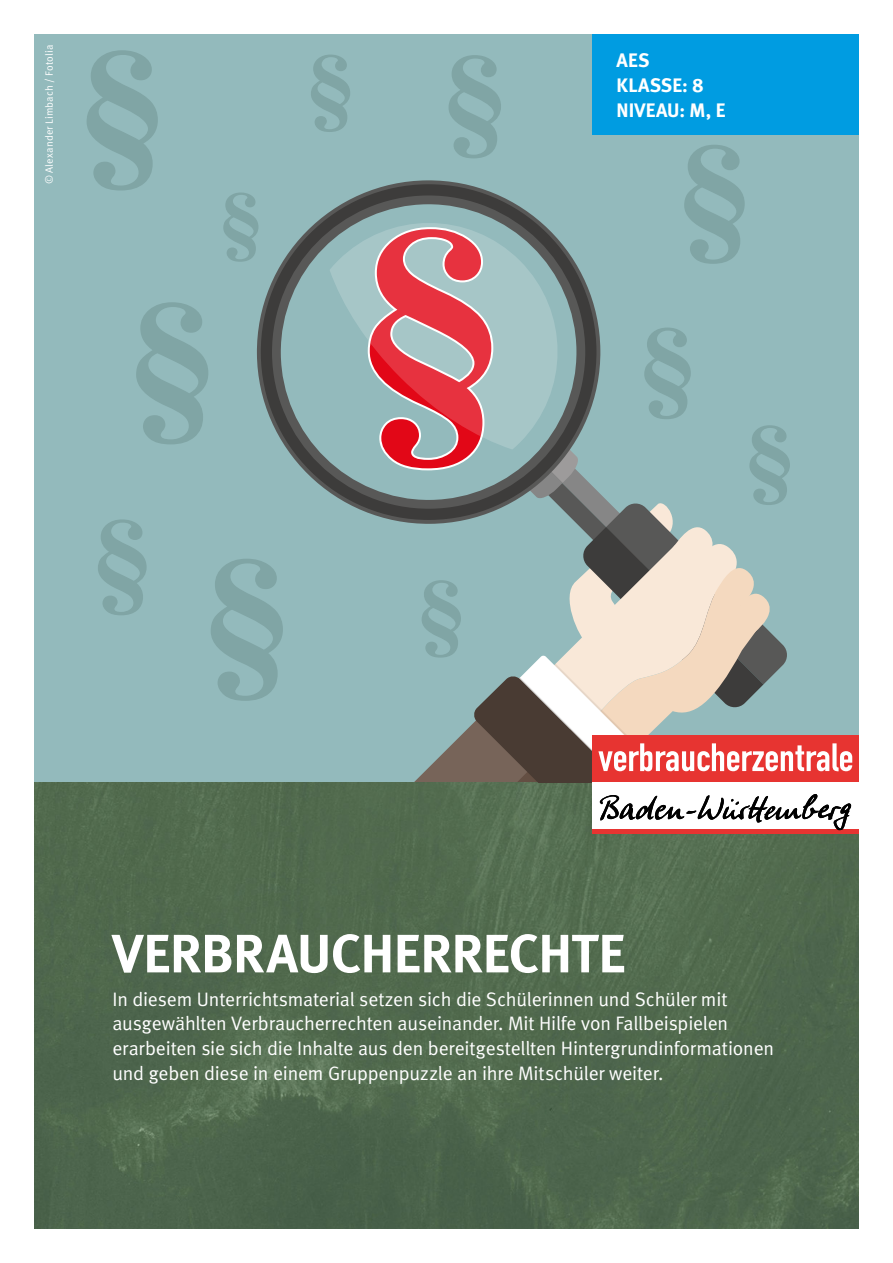
<style>
.page{position:relative;width:893px;height:1263px;background:#fff}
.page>*{position:absolute;margin:0;border:0;box-sizing:border-box;transform-origin:0 0}
.t1{font:700 54px "Meta";letter-spacing:-.005em;color:#fff}
.t2{font:19.5px/24.8px "Meta Normal";letter-spacing:-.01em;color:#fff}
.t3{font:700 19.5px/24.8px "Meta";letter-spacing:.015em;color:#fff}
.t4{font:10.5px "Meta Normal";letter-spacing:.015em;color:#fff}
</style>
<div class="page">
<img style="left:34px;top:782px;width:825px;height:447px">
<div style="left:34px;top:34px;width:825px;height:748px;background:#93babc"></div>
<svg style="left:260px;top:191px;width:108px;height:322px"></svg>
<svg style="left:271px;top:195px;width:97px;height:314px"></svg>
<svg style="left:330px;top:223px;width:38px;height:226px"></svg>
<svg style="left:223px;top:192px;width:35px;height:70px"></svg>
<svg style="left:98px;top:519px;width:49px;height:96px"></svg>
<svg style="left:211px;top:559px;width:72px;height:142px"></svg>
<svg style="left:136px;top:302px;width:72px;height:142px"></svg>
<svg style="left:87px;top:50px;width:71px;height:141px"></svg>
<svg style="left:311px;top:55px;width:39px;height:77px"></svg>
<div style="left:592px;top:34px;width:267px;height:101px;background:#009ce1"></div>
<div style="left:592px;top:735px;width:267px;height:47px;background:#e73431"></div>
<svg style="left:368px;top:55px;width:484px;height:727px"></svg>
<div style="left:592px;top:782px;width:267px;height:47px;background:#fff"></div>
<div style="left:592px;top:829px;width:267px;height:5px;background:#e73431"></div>
<svg style="left:600px;top:794px;width:251px;height:36px"></svg>
<p class="t4" style="left:43px;top:184px;width:141px;rotate:-90deg">© Alexander Limbach / Fotolia</p>
<p class="t3" style="left:617px;top:48px;width:110px">AES<br>KLASSE: 8<br>NIVEAU: M, E</p>
<h1 class="t1" style="left:112px;top:922px;width:514px">VERBRAUCHERRECHTE</h1>
<p class="t2" style="left:112px;top:986px;width:663px">In diesem Unterrichtsmaterial setzen sich die Schülerinnen und Schüler mit ausgewählten Verbraucherrechten auseinander. Mit Hilfe von Fallbeispielen erarbeiten sie sich die Inhalte aus den bereitgestellten Hintergrundinformationen und geben diese in einem Gruppenpuzzle an ihre Mitschüler weiter.</p>
</div>
